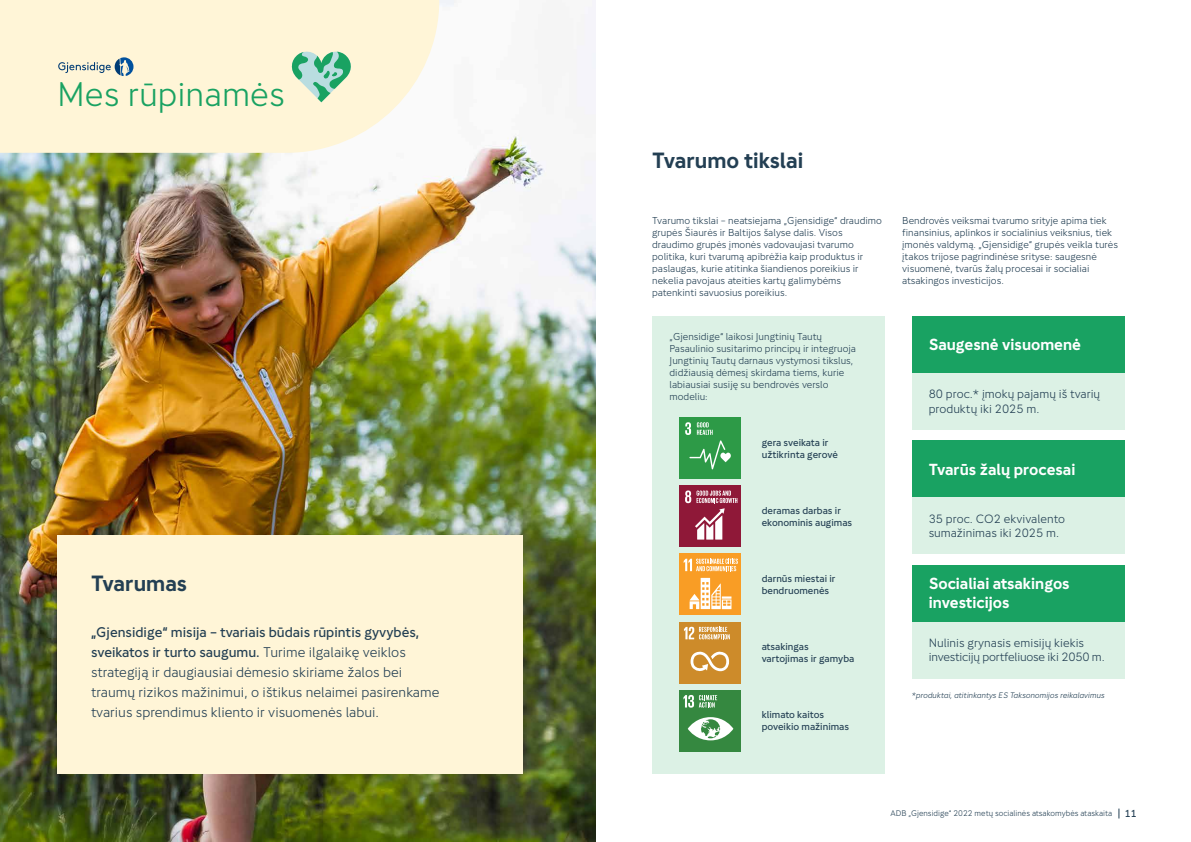
<style>
.page{position:relative;width:1191px;height:842px;background:#fff}
.page>*{position:absolute;margin:0;border:0;box-sizing:border-box;transform-origin:0 0}
.t1{font:34.1px "Gjensidige Sans";color:#19a262}
.t2{font:700 22px "Gjensidige Sans";color:#233f53}
.t3{font:700 16px/19.2px "Gjensidige Sans";color:#fff}
.t4{font:14px/20px "Gjensidige Sans";color:#233f53}
.t5{font:12px/14.4px "Gjensidige Sans";color:#233f53}
.t6{font:12px/14.4px "Gjensidige Sans";letter-spacing:-.02em;color:#233f53}
.t7{font:10px/12px "Gjensidige Sans";color:#233f53}
.t8{font:500 10px/12px "Gjensidige Sans";color:#233f53}
.t9{font:8.2px "Gjensidige Sans";color:#233f53}
.t10{font:italic 8px "Gjensidige Sans";color:#233f53}
.s1{font-weight:500}
.s2{font-weight:500;font-size:10.2px}
</style>
<div class="page">
<img style="left:0;top:0;width:595px;height:842px">
<svg style="left:0;top:0;width:439px;height:153px;background:#fef5d9"></svg>
<div style="left:57px;top:536px;width:466px;height:238px;background:#fff5d7"></div>
<svg style="left:289px;top:48px;width:64px;height:54px;background:#abd7b9"></svg>
<svg style="left:58px;top:57px;width:75px;height:19px"></svg>
<div style="left:652px;top:316px;width:232px;height:458px;background:#dcf1e5"></div>
<div style="left:679px;top:553px;width:62px;height:62px;background:#f99d25"></div>
<svg style="left:683px;top:559px;width:55px;height:12px"></svg>
<svg style="left:689px;top:578px;width:42px;height:31px"></svg>
<div style="left:679px;top:622px;width:62px;height:61px;background:#cd8b2a"></div>
<svg style="left:684px;top:627px;width:46px;height:12px"></svg>
<svg style="left:690px;top:651px;width:39px;height:21px"></svg>
<div style="left:679px;top:690px;width:62px;height:61px;background:#358840"></div>
<svg style="left:687px;top:717px;width:46px;height:23px"></svg>
<svg style="left:683px;top:695px;width:34px;height:13px"></svg>
<div style="left:679px;top:485px;width:62px;height:62px;background:#8f1838"></div>
<svg style="left:685px;top:490px;width:52px;height:50px"></svg>
<div style="left:679px;top:417px;width:62px;height:62px;background:#2d9a47"></div>
<svg style="left:685px;top:422px;width:46px;height:47px"></svg>
<div style="left:911px;top:316px;width:213px;height:114px;background:#dcf1e5"></div>
<div style="left:911px;top:316px;width:213px;height:57px;background:#19a262"></div>
<div style="left:911px;top:441px;width:213px;height:113px;background:#dcf1e5"></div>
<div style="left:911px;top:441px;width:213px;height:56px;background:#19a262"></div>
<div style="left:911px;top:565px;width:213px;height:113px;background:#dcf1e5"></div>
<div style="left:911px;top:565px;width:213px;height:56px;background:#19a262"></div>
<h1 class="t1" style="left:57px;top:74px;width:229px">Mes rūpinamės</h1>
<h2 class="t2" style="left:91px;top:570px;width:97px">Tvarumas</h2>
<p class="t4" style="left:91px;top:622px;width:350px"><span class="s1">„Gjensidige“ misija – tvariais būdais rūpintis gyvybės, sveikatos ir turto saugumu.</span> Turime ilgalaikę veiklos strategiją ir daugiausiai dėmesio skiriame žalos bei traumų rizikos mažinimui, o ištikus nelaimei pasirenkame tvarius sprendimus kliento ir visuomenės labui.</p>
<h2 class="t2" style="left:652px;top:148px;width:153px">Tvarumo tikslai</h2>
<p class="t7" style="left:652px;top:215px;width:231px">Tvarumo tikslai – neatsiejama „Gjensidige“ draudimo grupės Šiaurės ir Baltijos šalyse dalis. Visos draudimo grupės įmonės vadovaujasi tvarumo politika, kuri tvarumą apibrėžia kaip produktus ir paslaugas, kurie atitinka šiandienos poreikius ir nekelia pavojaus ateities kartų galimybėms patenkinti savuosius poreikius.</p>
<p class="t7" style="left:902px;top:215px;width:217px">Bendrovės veiksmai tvarumo srityje apima tiek finansinius, aplinkos ir socialinius veiksnius, tiek įmonės valdymą. „Gjensidige“ grupės veikla turės įtakos trijose pagrindinėse srityse: saugesnė visuomenė, tvarūs žalų procesai ir socialiai atsakingos investicijos.</p>
<p class="t7" style="left:669px;top:331px;width:188px">„Gjensidige“ laikosi Jungtinių Tautų Pasaulinio susitarimo principų ir integruoja Jungtinių Tautų darnaus vystymosi tikslus, didžiausią dėmesį skirdama tiems, kurie labiausiai susiję su bendrovės verslo modeliu:</p>
<p class="t8" style="left:761px;top:436px;width:78px">gera sveikata ir užtikrinta gerovė</p>
<p class="t8" style="left:761px;top:504px;width:92px">deramas darbas ir ekonominis augimas</p>
<p class="t8" style="left:761px;top:572px;width:75px">darnūs miestai ir bendruomenės</p>
<p class="t8" style="left:761px;top:640px;width:94px">atsakingas vartojimas ir gamyba</p>
<p class="t8" style="left:761px;top:709px;width:89px">klimato kaitos poveikio mažinimas</p>
<h3 class="t3" style="left:928px;top:335px;width:154px">Saugesnė visuomenė</h3>
<p class="t5" style="left:928px;top:387px;width:173px">80 proc.* įmokų pajamų iš tvarių produktų iki 2025 m.</p>
<h3 class="t3" style="left:928px;top:459px;width:148px">Tvarūs žalų procesai</h3>
<p class="t5" style="left:928px;top:511px;width:138px">35 proc. CO2 ekvivalento sumažinimas iki 2025 m.</p>
<h3 class="t3" style="left:928px;top:574px;width:142px">Socialiai atsakingos investicijos</h3>
<p class="t6" style="left:928px;top:635px;width:177px">Nulinis grynasis emisijų kiekis investicijų portfeliuose iki 2050 m.</p>
<p class="t10" style="left:912px;top:690px;width:194px">*produktai, atitinkantys ES Taksonomijos reikalavimus</p>
<p class="t9" style="left:890px;top:808px;width:248px">ADB „Gjensidige“ 2022 metų socialinės atsakomybės ataskaita <span class="s2">11</span></p>
</div>
